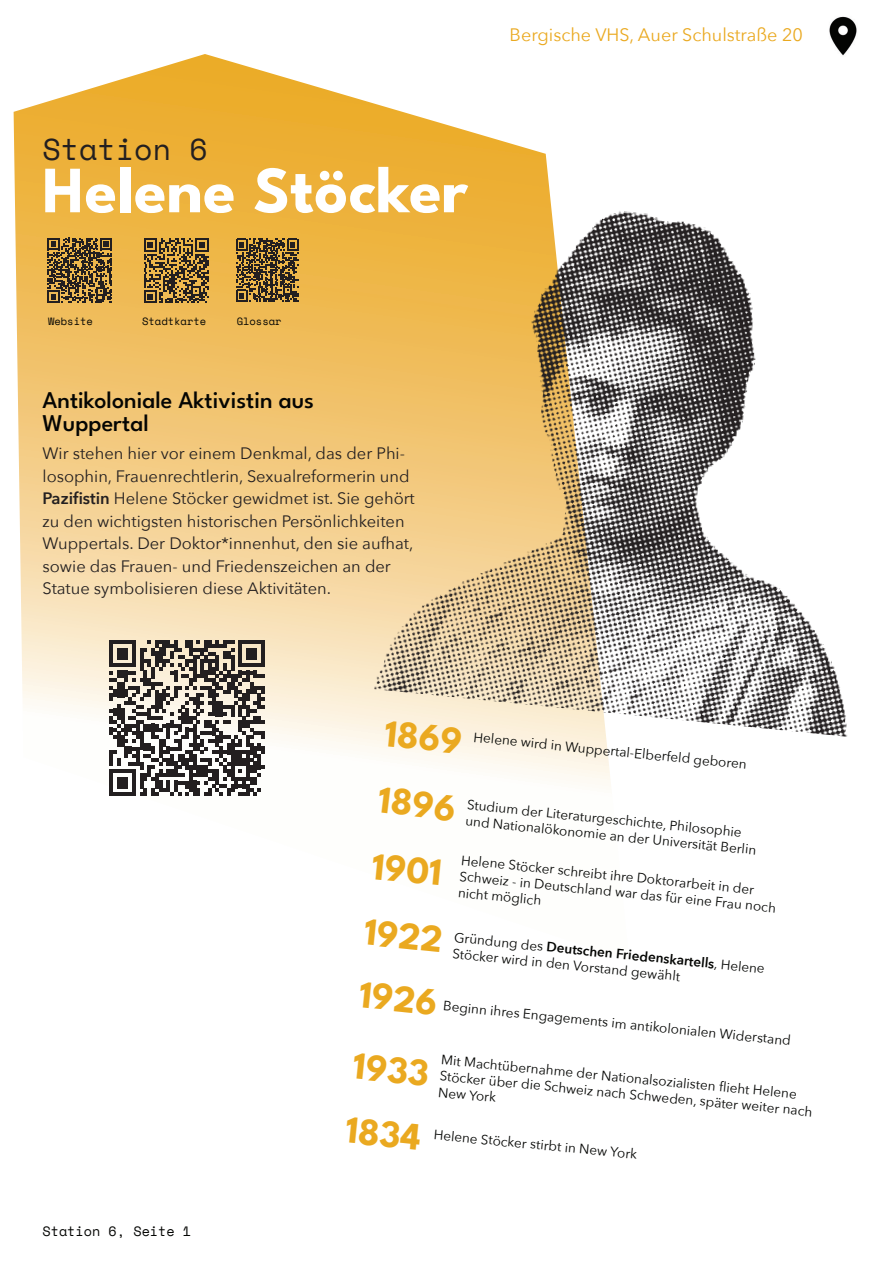
<style>
.page{position:relative;width:893px;height:1263px;background:#fff}
.page>*{position:absolute;margin:0;border:0;box-sizing:border-box;transform-origin:0 0}
.t1{font:700 66px "League Spartan";color:#fff}
.t2{font:700 38.7px/71.4px "League Spartan";color:#eaa920}
.t3{font:30px "Space Mono";color:#231f20}
.t4{font:500 24px/22.5px "League Spartan";color:#040503}
.t5{font:18px "Avenir Next";color:#eaa920}
.t6{font:16.5px/22.5px "Avenir Next";color:#231f20}
.t7{font:13.5px/16.5px "Avenir Next";color:#040503}
.t8{font:13.5px "Space Mono";color:#040503}
.t9{font:10.5px "Space Mono";color:#040503}
.s1{font-weight:600}
</style>
<div class="page">
<svg style="left:14px;top:54px;width:597px;height:733px"></svg>
<img style="left:367px;top:190px;width:481px;height:548px">
<img style="left:829px;top:16px;width:28px;height:40px">
<svg style="left:109px;top:640px;width:156px;height:156px"></svg>
<svg style="left:47px;top:238px;width:65px;height:65px;background:#745c33"></svg>
<svg style="left:143px;top:238px;width:66px;height:65px;background:#836735"></svg>
<svg style="left:236px;top:239px;width:63px;height:62px;background:#745b30"></svg>
<h3 class="t3" style="left:43px;top:128px;width:167px">Station 6</h3>
<h1 class="t1" style="left:43px;top:138px;width:427px">Helene Stöcker</h1>
<p class="t9" style="left:48px;top:314px;width:46px">Website</p>
<p class="t9" style="left:142px;top:314px;width:66px">Stadtkarte</p>
<p class="t9" style="left:237px;top:314px;width:46px">Glossar</p>
<h3 class="t4" style="left:43px;top:387px;width:273px">Antikoloniale Aktivistin aus<br>Wuppertal</h3>
<p class="t6" style="left:43px;top:441px;width:374px">Wir stehen hier vor einem Denkmal, das der Phi&shy;losophin, Frauenrechtlerin, Sexualreformerin und <span class="s1">Pazifistin</span> Helene Stöcker gewidmet ist. Sie gehört zu den wichtigsten historischen Persönlichkeiten Wuppertals. Der Doktor*innenhut, den sie aufhat, sowie das Frauen- und Friedenszeichen an der Statue symbolisieren diese Aktivitäten.</p>
<h3 class="t5" style="left:510px;top:19px;width:295px">Bergische VHS, Auer Schulstraße 20</h3>
<h2 class="t2" style="left:389px;top:694px;width:79px;rotate:6deg">1869</h2>
<p class="t7" style="left:475px;top:727px;width:276px;rotate:6deg">Helene wird in Wuppertal-Elberfeld geboren</p>
<h2 class="t2" style="left:383px;top:760px;width:79px;rotate:7deg">1896</h2>
<p class="t7" style="left:468px;top:795px;width:294px;rotate:6deg">Studium der Literaturgeschichte, Philosophie und Nationalökonomie an der Universität Berlin</p>
<h2 class="t2" style="left:377px;top:827px;width:71px;rotate:6deg">1901</h2>
<p class="t7" style="left:462px;top:850px;width:319px;rotate:6deg">Helene Stöcker schreibt ihre Doktorarbeit in der<br>Schweiz - in Deutschland war das für eine Frau noch nicht möglich</p>
<p class="t8" style="left:43px;top:1221px;width:150px">Station 6, Seite 1</p>
<h2 class="t2" style="left:369px;top:893px;width:80px;rotate:6deg">1922</h2>
<p class="t7" style="left:455px;top:928px;width:314px;rotate:6deg">Gründung des <span class="s1">Deutschen Friedenskartells</span>, Helene<br>Stöcker wird in den Vorstand gewählt</p>
<h2 class="t2" style="left:364px;top:956px;width:80px;rotate:6deg">1926<br>1933</h2>
<h2 class="t2" style="left:350px;top:1091px;width:77px;rotate:6deg">1834</h2>
<p class="t7" style="left:444px;top:996px;width:351px;rotate:6deg">Beginn ihres Engagements im antikolonialen Widerstand</p>
<p class="t7" style="left:442px;top:1053px;width:376px;line-height:16px;rotate:5deg">Mit Machtübernahme der Nationalsozialisten fl ieht Helene<br>Stöcker über die Schweiz nach Schweden, später weiter nach</p>
<p class="t7" style="left:439px;top:1083px;width:60px;rotate:5deg">New York</p>
<p class="t7" style="left:434px;top:1126px;width:206px;rotate:5deg">Helene Stöcker stirbt in New York</p>
</div>
